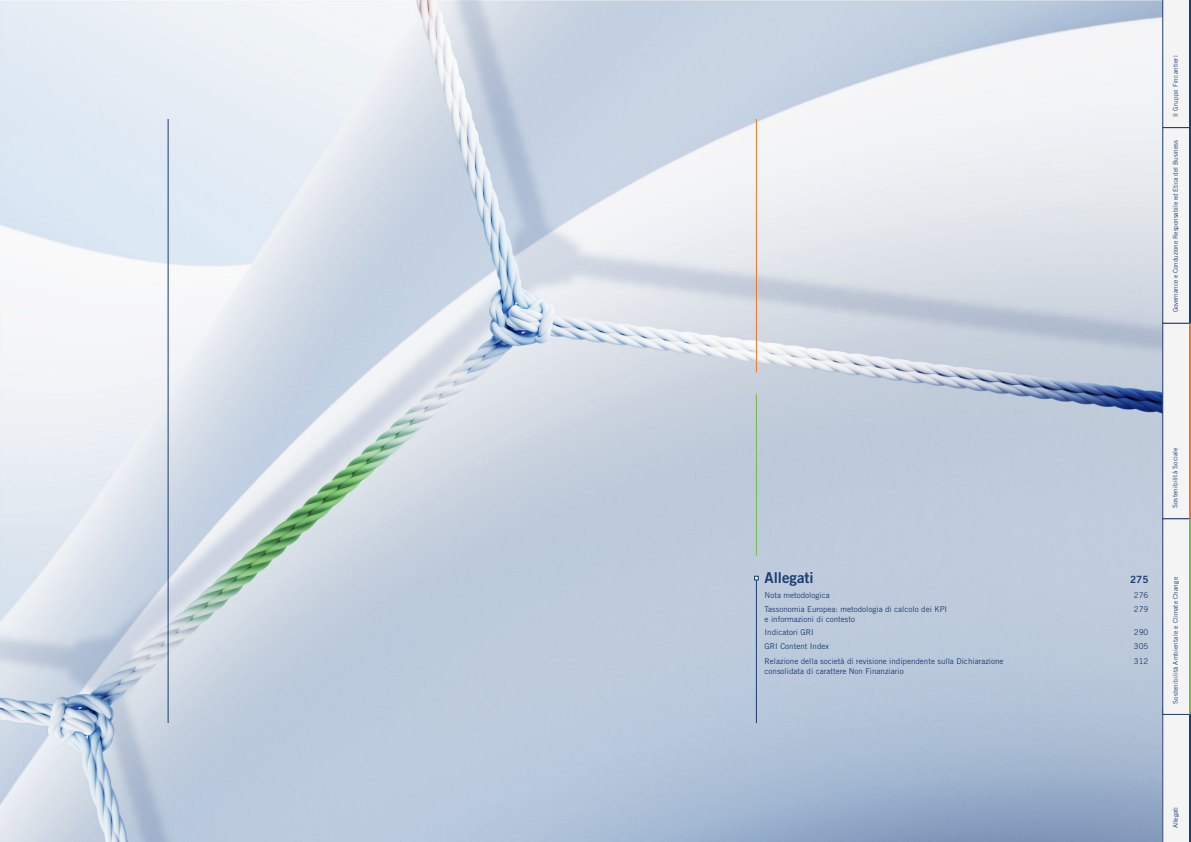
<style>
.page{position:relative;width:1191px;height:842px;background:#fff}
.page>*{position:absolute;margin:0;border:0;box-sizing:border-box;transform-origin:0 0}
.t1{font:15px "Trade Gothic LT Std Bd 2";color:#1d3c71}
.t2{font:10px "Trade Gothic LT Std Bd 2";color:#1d3c71}
.t3{font:8px/14px "Trade Gothic LT Std";color:#1d3c71}
.t4{font:6.5px "Trade Gothic LT Std";letter-spacing:.02em;color:#1d3c71}
.t5{font:6.5px "Trade Gothic LT Std";letter-spacing:-.01em;color:#1d3c71}
.t6{font:6.5px "Trade Gothic LT Std";color:#1d3c71}
</style>
<div class="page">
<img style="left:0;top:0;width:1162px;height:842px">
<svg style="left:1162px;top:714px;width:27px;height:128px"></svg>
<hr style="left:168px;top:119px;width:1px;height:604px;background:#1d3c71">
<hr style="left:756px;top:576px;width:1px;height:147px;background:#1d3c71">
<hr style="left:756px;top:119px;width:1px;height:253px;background:#ee752a">
<hr style="left:756px;top:394px;width:1px;height:161px;background:#76b843">
<svg style="left:754px;top:576px;width:4px;height:4px"></svg>
<div style="left:1162px;top:323px;width:29px;height:196px;background:#f5f4f4;border:1px solid #1d3c71"></div>
<div style="left:1162px;top:519px;width:29px;height:195px;background:#f5f4f4;border:1px solid #1d3c71"></div>
<div style="left:1162px;top:127px;width:29px;height:196px;background:#f5f4f4;border:1px solid #1d3c71"></div>
<svg style="left:1162px;top:0;width:29px;height:128px"></svg>
<hr style="left:1189px;top:519px;width:2px;height:195px;background:#76b843">
<hr style="left:1189px;top:323px;width:2px;height:196px;background:#ee752a">
<hr style="left:1189px;top:128px;width:2px;height:195px;background:#1d3c71">
<hr style="left:1189px;top:0;width:2px;height:127px;background:#1d3c71">
<hr style="left:1189px;top:714px;width:2px;height:128px;background:#1d3c71">
<h1 class="t1" style="left:764px;top:568px;width:51px">Allegati</h1>
<p class="t3" style="left:764px;top:588px;width:184px">Nota metodologica<br>Tassonomia Europea: metodologia di calcolo dei KPI</p>
<p class="t3" style="left:764px;top:611px;width:240px">e informazioni di contesto<br>Indicatori GRI<br>GRI Content Index<br>Relazione della società di revisione indipendente sulla Dichiarazione</p>
<p class="t3" style="left:764px;top:664px;width:141px">consolidata di carattere Non Finanziario</p>
<p class="t4" style="left:1171px;top:117px;width:63px;rotate:-90deg">Il Gruppo Fincantieri</p>
<p class="t5" style="left:1171px;top:312px;width:173px;rotate:-90deg">Governance e Conduzione Responsabile ed Etica del Business</p>
<p class="t4" style="left:1171px;top:508px;width:62px;rotate:-90deg">Sostenibilità Sociale</p>
<p class="t2" style="left:1130px;top:573px;width:20px">275</p>
<p class="t3" style="left:1133px;top:588px;width:16px">276<br>279</p>
<p class="t3" style="left:1133px;top:639px;width:16px">305</p>
<p class="t3" style="left:1133px;top:625px;width:16px">290</p>
<p class="t3" style="left:1133px;top:654px;width:16px">312</p>
<p class="t4" style="left:1171px;top:704px;width:128px;rotate:-90deg">Sostenibilità Ambientale e Climate Change</p>
<p class="t6" style="left:1171px;top:828px;width:23px;rotate:-90deg">Allegati</p>
</div>
